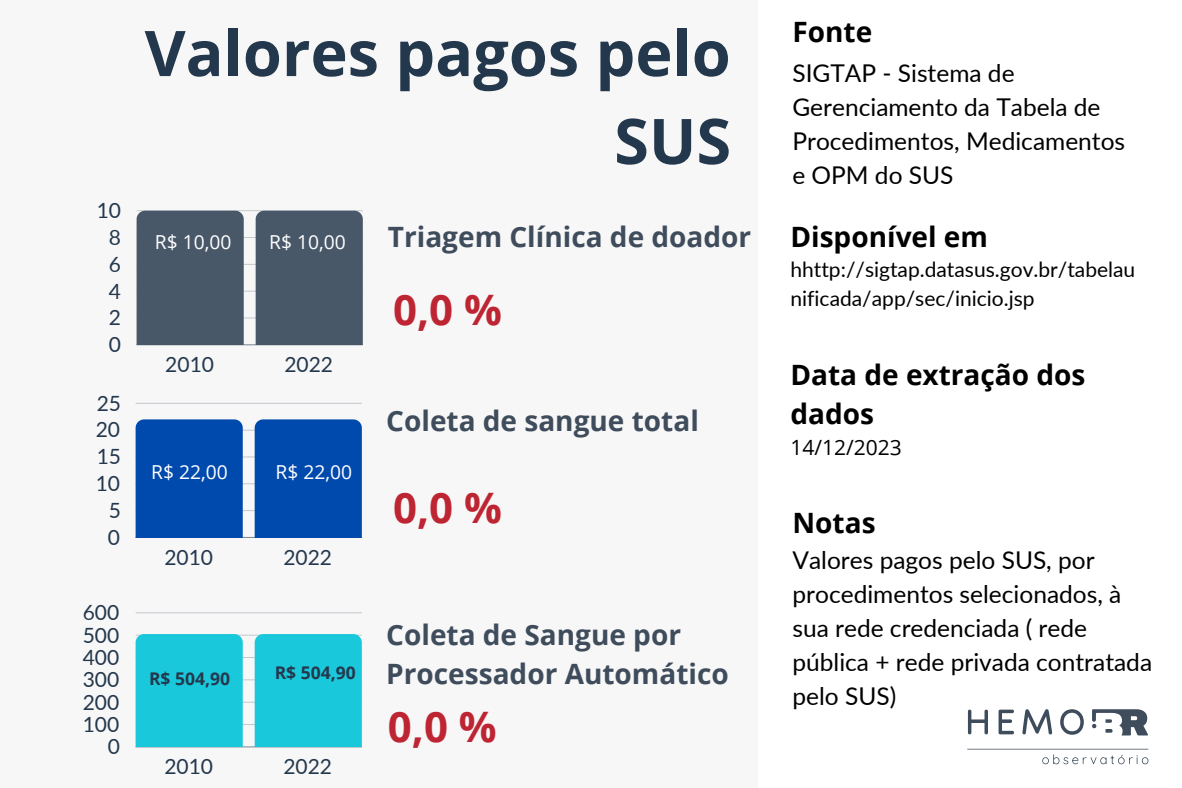
<style>
.page{position:relative;width:1182px;height:788px;background:#fff}
.page>*{position:absolute;margin:0;border:0;box-sizing:border-box;transform-origin:0 0}
.t1{font:700 63px "Open Sans";color:#24384d}
.t2{font:700 42px "Open Sans";color:#be2533}
.t3{font:700 28px/38.1px "Open Sans";color:#3f4c5c}
.t4{font:700 28px/38.1px "Open Sans";color:#000}
.t5{font:24.5px/34.1px "Lato";color:#000}
.t6{font:21px/28.9px "Lato";color:#000}
.t7{font:21px "Lato";color:#24384d}
.t8{font:21px "Open Sans";color:#000}
.t9{font:19.25px "Open Sans";color:#fff}
.t10{font:700 17.5px "Open Sans";color:#24384d}
</style>
<div class="page">
<div style="left:0;top:0;width:757px;height:787px;background:#f7f7f7"></div>
<svg style="left:1022px;top:709px;width:29px;height:25px"></svg>
<svg style="left:967px;top:709px;width:20px;height:25px"></svg>
<svg style="left:998px;top:709px;width:15px;height:25px"></svg>
<svg style="left:1060px;top:709px;width:23px;height:25px"></svg>
<svg style="left:967px;top:748px;width:181px;height:16px"></svg>
<svg style="left:1092px;top:709px;width:55px;height:26px"></svg>
<hr style="left:136px;top:724px;width:226px;height:1px;background:#24384d">
<hr style="left:136px;top:701px;width:226px;height:1px;background:#24384d">
<hr style="left:136px;top:679px;width:226px;height:1px;background:#24384d">
<hr style="left:136px;top:657px;width:226px;height:1px;background:#24384d">
<hr style="left:136px;top:634px;width:226px;height:1px;background:#24384d">
<hr style="left:136px;top:612px;width:226px;height:1px;background:#24384d">
<hr style="left:136px;top:746px;width:226px;height:1px;background:#24384d">
<div style="left:136px;top:634px;width:107px;height:112px;background:#1ac8db"></div>
<div style="left:255px;top:634px;width:107px;height:112px;background:#1ac8db"></div>
<hr style="left:136px;top:510px;width:226px;height:1px;background:#24384d">
<hr style="left:136px;top:483px;width:226px;height:1px;background:#24384d">
<hr style="left:136px;top:456px;width:226px;height:1px;background:#24384d">
<hr style="left:136px;top:429px;width:226px;height:1px;background:#24384d">
<hr style="left:136px;top:403px;width:226px;height:1px;background:#24384d">
<hr style="left:136px;top:537px;width:226px;height:1px;background:#24384d">
<div style="left:136px;top:419px;width:107px;height:118px;background:#004aad"></div>
<div style="left:255px;top:419px;width:107px;height:118px;background:#004aad"></div>
<hr style="left:136px;top:317px;width:227px;height:1px;background:#24384d">
<hr style="left:136px;top:290px;width:227px;height:1px;background:#24384d">
<hr style="left:136px;top:264px;width:227px;height:1px;background:#24384d">
<hr style="left:136px;top:237px;width:227px;height:1px;background:#24384d">
<hr style="left:136px;top:210px;width:227px;height:1px;background:#24384d">
<hr style="left:136px;top:344px;width:227px;height:1px;background:#24384d">
<div style="left:136px;top:211px;width:108px;height:134px;background:#485869"></div>
<div style="left:255px;top:211px;width:108px;height:134px;background:#485869"></div>
<p class="t7" style="left:97px;top:197px;width:26px">10</p>
<p class="t7" style="left:109px;top:224px;width:14px">8</p>
<p class="t7" style="left:109px;top:251px;width:14px">6</p>
<p class="t7" style="left:109px;top:278px;width:14px">4</p>
<p class="t7" style="left:109px;top:304px;width:14px">2</p>
<p class="t7" style="left:109px;top:331px;width:14px">0</p>
<p class="t7" style="left:97px;top:390px;width:26px">25</p>
<p class="t7" style="left:96px;top:416px;width:26px">20</p>
<p class="t7" style="left:97px;top:443px;width:26px">15</p>
<p class="t7" style="left:96px;top:470px;width:26px">10</p>
<p class="t7" style="left:109px;top:497px;width:14px">5</p>
<p class="t7" style="left:108px;top:524px;width:14px">0</p>
<p class="t7" style="left:83px;top:599px;width:38px">600</p>
<p class="t7" style="left:83px;top:621px;width:38px">500</p>
<p class="t7" style="left:83px;top:644px;width:38px">400</p>
<p class="t7" style="left:83px;top:666px;width:38px">300</p>
<p class="t7" style="left:83px;top:688px;width:38px">200</p>
<p class="t7" style="left:83px;top:711px;width:38px">100</p>
<p class="t7" style="left:108px;top:733px;width:14px">0</p>
<p class="t1" style="left:145px;top:9px;width:587px">Valores pagos pelo</p>
<p class="t1" style="left:614px;top:97px;width:118px">SUS</p>
<p class="t9" style="left:155px;top:229px;width:78px">R$ 10,00</p>
<p class="t9" style="left:269px;top:229px;width:78px">R$ 10,00</p>
<p class="t3" style="left:388px;top:217px;width:365px">Triagem Clínica de doador</p>
<p class="t7" style="left:165px;top:351px;width:50px">2010</p>
<p class="t7" style="left:284px;top:351px;width:50px">2022</p>
<p class="t9" style="left:151px;top:458px;width:78px">R$ 22,00</p>
<p class="t9" style="left:275px;top:458px;width:78px">R$ 22,00</p>
<p class="t7" style="left:164px;top:544px;width:50px">2010</p>
<p class="t7" style="left:283px;top:544px;width:50px">2022</p>
<p class="t10" style="left:149px;top:666px;width:83px">R$ 504,90</p>
<p class="t10" style="left:275px;top:660px;width:83px">R$ 504,90</p>
<p class="t7" style="left:164px;top:753px;width:50px">2010</p>
<p class="t7" style="left:283px;top:753px;width:50px">2022</p>
<p class="t2" style="left:393px;top:280px;width:110px">0,0 %</p>
<p class="t3" style="left:386px;top:401px;width:314px">Coleta de sangue total</p>
<p class="t2" style="left:393px;top:478px;width:110px">0,0 %</p>
<p class="t3" style="left:386px;top:615px;width:344px">Coleta de Sangue por<br>Processador Automático</p>
<p class="t2" style="left:388px;top:696px;width:110px">0,0 %</p>
<p class="t4" style="left:792px;top:12px;width:81px">Fonte</p>
<p class="t5" style="left:792px;top:55px;width:334px">SIGTAP - Sistema de<br>Gerenciamento da Tabela de<br>Procedimentos, Medicamentos e OPM do SUS</p>
<p class="t4" style="left:790px;top:217px;width:199px">Disponível em</p>
<p class="t6" style="left:790px;top:255px;width:346px">hhttp://sigtap.datasus.gov.br/tabelau nificada/app/sec/inicio.jsp</p>
<p class="t4" style="left:790px;top:355px;width:296px">Data de extração dos dados</p>
<p class="t8" style="left:790px;top:432px;width:113px">14/12/2023</p>
<p class="t4" style="left:792px;top:503px;width:85px">Notas</p>
<p class="t5" style="left:792px;top:542px;width:361px">Valores pagos pelo SUS, por procedimentos selecionados, à sua rede credenciada ( rede pública + rede privada contratada pelo SUS)</p>
</div>
